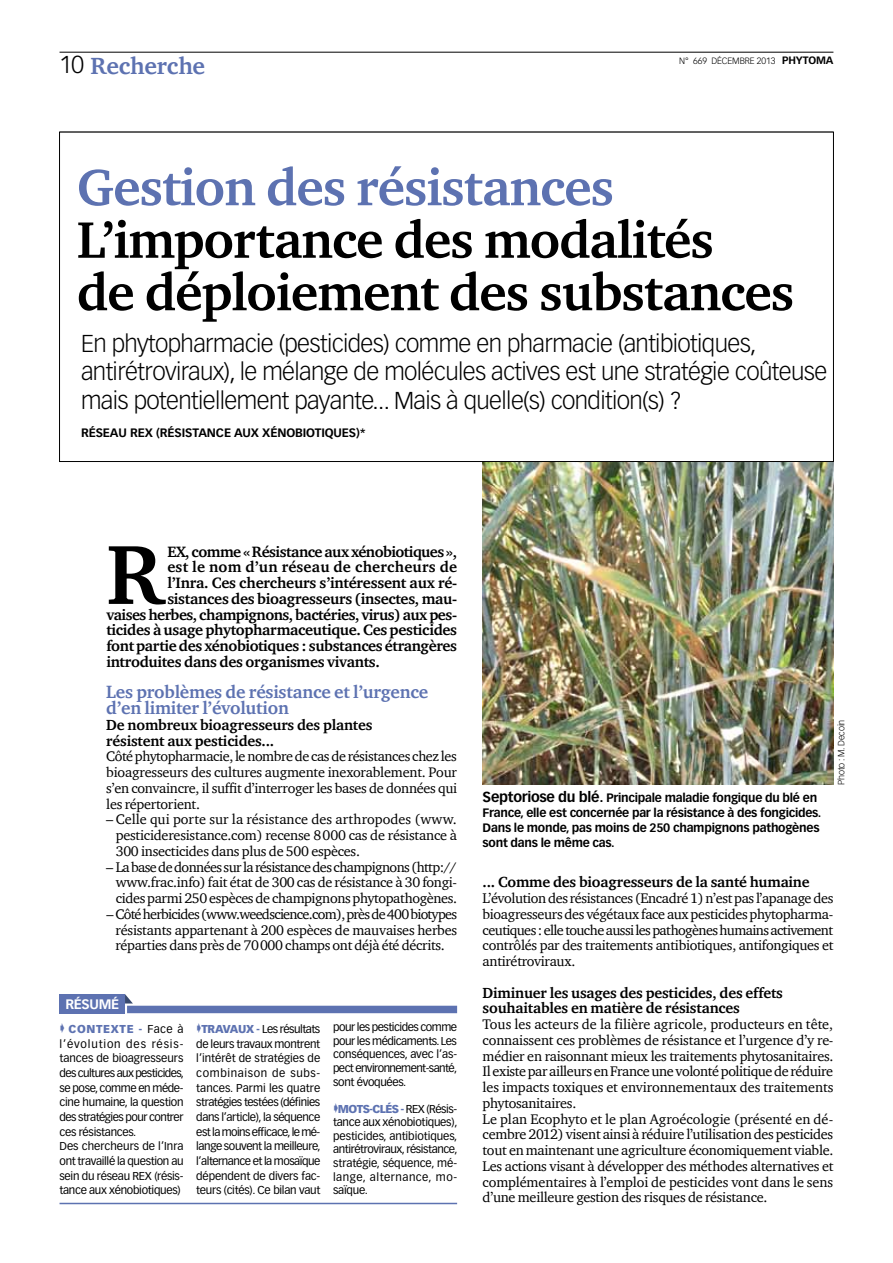
<style>
.page{position:relative;width:893px;height:1263px;background:#fff}
.page>*{position:absolute;margin:0;border:0;box-sizing:border-box;transform-origin:0 0}
.t1{font:700 85.8px "Charter ITC";color:#000}
.t2{font:700 52.5px/52.5px "Charter ITC";letter-spacing:-.02em;color:#000}
.t3{font:700 52.5px "Charter ITC";letter-spacing:-.02em;color:#5d72b1}
.t4{font:300 24px/28.5px "Vectora LH";letter-spacing:-.025em;color:#000}
.t5{font:700 24px "Charter ITC";letter-spacing:-.01em;color:#5d72b1}
.t6{font:700 18px/15.8px "Charter ITC";letter-spacing:-.01em;color:#5d72b1}
.t7{font:700 15.3px "Charter ITC";letter-spacing:-.02em;color:#000}
.t8{font:700 15.3px "Charter ITC";letter-spacing:.01em;color:#000}
.t9{font:700 15px/15.8px "Charter ITC";letter-spacing:-.01em;color:#000}
.t10{font:14.25px/15.8px "Charter ITC";letter-spacing:-.02em;color:#000;text-align:justify}
.t11{font:700 13.5px "Vectora LH";letter-spacing:-.02em;color:#fff}
.t12{font:700 12px/15px "Vectora LH";letter-spacing:-.02em;color:#000}
.t13{font:11.25px/14.7px "Vectora LH";letter-spacing:-.025em;color:#000;text-align:justify}
.t14{font:300 9px "Vectora LH";letter-spacing:-.01em;color:#000}
.s1{font-family:"Vectora LH";font-weight:300;color:#000}
.s2{font-weight:700;font-size:10.5px}
.s3{font-weight:900;color:#5d72b1}
.s4{font-size:14.25px}
</style>
<div class="page">
<hr style="left:60px;top:52px;width:773px;height:1px;background:#000">
<img style="left:483px;top:462px;width:351px;height:322px">
<div style="left:60px;top:994px;width:65px;height:19px;background:#5d72b1"></div>
<div style="left:127px;top:1006px;width:330px;height:7px;background:#5d72b1"></div>
<svg style="left:125px;top:994px;width:8px;height:9px"></svg>
<hr style="left:60px;top:1203px;width:397px;height:1px;background:#5d72b1">
<h3 class="t5" style="left:60px;top:51px;width:147px"><span class="s1">10</span> Recherche</h3>
<p class="t14" style="left:679px;top:55px;width:156px">N° 669 décembre 2013 <span class="s2">PhytomA</span></p>
<h2 class="t3" style="left:77px;top:155px;width:539px">Gestion des résistances</h2>
<h2 class="t2" style="left:77px;top:212px;width:719px">L’importance des modalités<br>de déploiement des substances</h2>
<h3 class="t4" style="left:81px;top:329px;width:748px">En phytopharmacie (pesticides) comme en pharmacie (antibiotiques, antirétroviraux), le mélange de molécules actives est une stratégie coûteuse mais potentiellement payante... Mais à quelle(s) condition(s) ?</h3>
<p class="t12" style="left:81px;top:425px;width:286px">Réseau REX (Résistance aux Xénobiotiques)*</p>
<h1 class="t1" style="left:106px;top:521px;width:59px">R</h1>
<p class="t7" style="left:167px;top:542px;width:291px">EX, comme « Résistance aux xénobiotiques »,</p>
<p class="t8" style="left:167px;top:558px;width:291px">est le nom d’un réseau de chercheurs de</p>
<p class="t7" style="left:167px;top:573px;width:291px">l’Inra. Ces chercheurs s’intéressent aux ré-</p>
<p class="t7" style="left:167px;top:589px;width:291px">sistances des bioagresseurs (insectes, mau-</p>
<p class="t7" style="left:106px;top:605px;width:352px">vaises herbes, champignons, bactéries, virus) aux pes-</p>
<p class="t7" style="left:106px;top:621px;width:352px">ticides à usage phytopharmaceutique. Ces pesticides</p>
<p class="t7" style="left:106px;top:636px;width:352px">font partie des xénobiotiques : substances étrangères</p>
<p class="t7" style="left:106px;top:652px;width:275px">introduites dans des organismes vivants.</p>
<p class="t6" style="left:106px;top:684px;width:323px">Les problèmes de résistance et l’urgence d’en limiter l’évolution</p>
<p class="t9" style="left:106px;top:717px;width:268px">De nombreux bioagresseurs des plantes résistent aux pesticides...</p>
<p class="t10" style="left:106px;top:748px;width:352px">Côté phytopharmacie, le nombre de cas de résistances chez les bioagresseurs des cultures augmente inexorablement. Pour s’en convaincre, il suffit d’interroger les bases de données qui les répertorient.</p>
<p class="t10" style="left:116px;top:811px;width:343px;text-indent:-9px">– Celle qui porte sur la résistance des arthropodes (www. pesticideresistance.com) recense 8000 cas de résistance à 300 insecticides dans plus de 500 espèces.</p>
<p class="t10" style="left:116px;top:858px;width:343px;text-indent:-9px">– La base de données sur la résistance des champignons (http:// www.frac.info) fait état de 300 cas de résistance à 30 fongi&shy;cides parmi 250espèces de champignons phytopathogènes.</p>
<p class="t10" style="left:116px;top:906px;width:343px;text-indent:-9px">– Côté herbicides (www.weedscience.com), près de 400biotypes résistants appartenant à 200 espèces de mauvaises herbes réparties dans près de 70000 champs ont déjà été décrits.</p>
<p class="t11" style="left:65px;top:996px;width:55px">Résumé</p>
<p class="t13" style="left:60px;top:1022px;width:126px;text-align:left;text-indent:9px"><span class="s3">CONTEXTE -</span> Face à l’évolution des résis&shy;tances de bioagresseurs des cultures aux pesticides, se pose, comme en méde&shy;cine humaine, la question des stratégies pour contrer ces résistances.<br>Des chercheurs de l’Inra ont travaillé la question au sein du réseau REX (résis&shy;tance aux xénobiotiques)</p>
<p class="t13" style="left:196px;top:1022px;width:126px;text-align:center"><span class="s3">TRAVAUX -</span> Les résultats de leurs travaux montrent l’intérêt de stratégies de combinaison de subs&shy;tances. Parmi les quatre stratégies testées (définies dans l’article), la séquence est la moins efficace, le mé&shy;lange souvent la meilleure, l’alternance et la mosaïque dépendent de divers fac&shy;teurs (cités). Ce bilan vaut</p>
<p class="t13" style="left:333px;top:1020px;width:126px;line-height:13.6px">pour les pesticides comme pour les médicaments. Les conséquences, avec l’as&shy;pect environnement-santé, sont évoquées.</p>
<p class="t13" style="left:333px;top:1102px;width:126px;line-height:13.6px;text-indent:5px"><span class="s3">MOTS-CLÉS -</span> REX (Résis&shy;tance aux xénobiotiques), pesticides, antibiotiques, antirétroviraux, résistance, stratégie, séquence, mé&shy;lange, alternance, mo&shy;saïque.</p>
<p class="t12" style="left:483px;top:790px;width:340px"><span class="s4">Septoriose du blé.</span> Principale maladie fongique du blé en France, elle est concernée par la résistance à des fongicides.<br>Dans le monde, pas moins de 250 champignons pathogènes sont dans le même cas.</p>
<p class="t14" style="left:836px;top:785px;width:67px;rotate:-90deg">Photo : M. Decoin</p>
<p class="t9" style="left:483px;top:874px;width:329px">... Comme des bioagresseurs de la santé humaine</p>
<p class="t10" style="left:483px;top:890px;width:352px">L’évolution des résistances (Encadré1) n’est pas l’apanage des bioagresseurs des végétaux face aux pesticides phytopharma&shy;ceutiques: elle touche aussi les pathogènes humains activement contrôlés par des traitements antibiotiques, antifongiques et antirétroviraux.</p>
<p class="t9" style="left:483px;top:984px;width:302px">Diminuer les usages des pesticides, des effets souhaitables en matière de résistances</p>
<p class="t10" style="left:483px;top:1016px;width:352px;text-align:left">Tous les acteurs de la filière agricole, producteurs en tête, connaissent ces problèmes de résistance et l’urgence d’y re&shy;médier en raisonnant mieux les traitements phytosanitaires.<br>Il existe par ailleurs en France une volonté politique de réduire les impacts toxiques et environnementaux des traitements phytosanitaires.<br>Le plan Ecophyto et le plan Agroécologie (présenté en dé&shy;cembre 2012) visent ainsi à réduire l’utilisation des pesticides tout en maintenant une agriculture économiquement viable.<br>Les actions visant à développer des méthodes alternatives et complémentaires à l’emploi de pesticides vont dans le sens d’une meilleure gestion des risques de résistance.</p>
</div>
